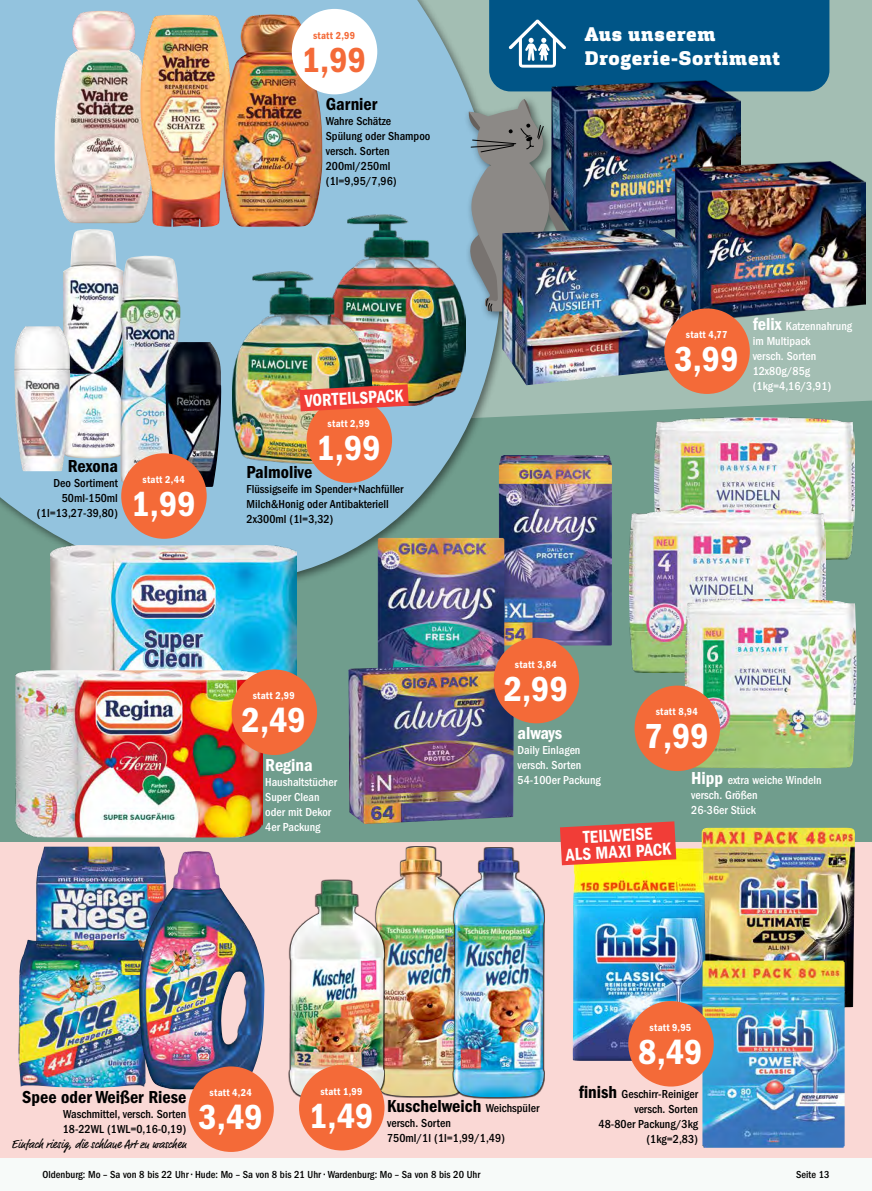
<style>
.page{position:relative;width:872px;height:1191px;background:#709d8d}
.page>*{position:absolute;margin:0;border:0;box-sizing:border-box;transform-origin:0 0}
.t1{font:36px "ITC Franklin Gothic Std Dm Cd";color:#fff}
.t2{font:36px "ITC Franklin Gothic Std Dm Cd";color:#f46a38}
.t3{font:900 19.5px/23.4px "Cargan";letter-spacing:.04em;color:#fff}
.t4{font:18px "ITC Franklin Gothic Std Dm Cd";color:#000}
.t5{font:18px/16.5px "ITC Franklin Gothic Std Dm Cd";color:#fff;text-align:center;scale:.95 1}
.t6{font:18px "ITC Franklin Gothic Std Dm Cd";color:#fff}
.t7{font:500 condensed 12px/15px "ITC Franklin Gothic Std";color:#000}
.t8{font:500 condensed 12px/15px "ITC Franklin Gothic Std";color:#fff}
.t9{font:12px "Market Pro";color:#000}
.t10{font:500 condensed 10.65px "ITC Franklin Gothic Std";color:#000}
.t11{font:10.5px "ITC Franklin Gothic Std Dm Cd";letter-spacing:.025em;color:#fff}
.t12{font:10.5px "ITC Franklin Gothic Std Dm Cd";letter-spacing:.025em;color:#f46a38}
.t13{font:500 condensed 10.5px "ITC Franklin Gothic Std";color:#000}
.s1{font-family:"ITC Franklin Gothic Std Dm Cd";font-weight:400;font-stretch:normal;font-size:18px}
.s2{font-family:"ITC Franklin Gothic Std";font-weight:500;font-stretch:condensed;font-size:12px}
</style>
<div class="page">
<svg style="left:549px;top:0;width:323px;height:415px;background:#9ebaaf"></svg>
<svg style="left:0;top:0;width:549px;height:634px;fill:#93c3de"></svg>
<div style="left:0;top:1157px;width:872px;height:34px;background:#f7faf9"></div>
<div style="left:489px;top:0;width:340px;height:91px;background:#005587"></div>
<div style="left:0;top:842px;width:872px;height:315px;background:#fad8d5"></div>
<div style="left:464px;top:94px;width:121px;height:229px;background:#000;opacity:.5"></div>
<svg style="left:466px;top:98px;width:85px;height:214px;background:#899293"></svg>
<img style="left:701px;top:827px;width:154px;height:188px">
<img style="left:573px;top:848px;width:132px;height:212px">
<img style="left:702px;top:960px;width:142px;height:187px">
<div style="left:628px;top:1001px;width:85px;height:85px;background:#f46a38;border-radius:50%"></div>
<svg style="left:560px;top:821px;width:116px;height:44px;background:#e7513c"></svg>
<img style="left:385px;top:847px;width:67px;height:249px">
<div style="left:452px;top:846px;width:93px;height:252px;background:#000;opacity:.7"></div>
<img style="left:453px;top:848px;width:91px;height:249px">
<div style="left:289px;top:879px;width:96px;height:220px;background:#000;opacity:.7"></div>
<img style="left:290px;top:880px;width:94px;height:218px">
<div style="left:299px;top:1065px;width:85px;height:85px;background:#f46a38;border-radius:50%"></div>
<img style="left:327px;top:214px;width:138px;height:192px">
<img style="left:233px;top:272px;width:138px;height:191px">
<div style="left:306px;top:397px;width:86px;height:86px;background:#f46a38;border-radius:50%"></div>
<svg style="left:300px;top:384px;width:109px;height:27px;background:#e04f44"></svg>
<img style="left:55px;top:11px;width:98px;height:212px">
<img style="left:140px;top:15px;width:83px;height:212px">
<img style="left:223px;top:14px;width:99px;height:213px">
<div style="left:292px;top:9px;width:85px;height:85px;background:#fff;border-radius:50%"></div>
<img style="left:654px;top:417px;width:200px;height:142px">
<img style="left:629px;top:510px;width:196px;height:163px">
<img style="left:684px;top:599px;width:172px;height:169px">
<div style="left:634px;top:685px;width:86px;height:86px;background:#f46a38;border-radius:50%"></div>
<img style="left:63px;top:229px;width:61px;height:229px">
<img style="left:120px;top:256px;width:60px;height:229px">
<img style="left:165px;top:342px;width:56px;height:145px">
<div style="left:121px;top:453px;width:86px;height:86px;background:#f46a38;border-radius:50%"></div>
<img style="left:551px;top:80px;width:189px;height:147px">
<img style="left:676px;top:162px;width:189px;height:158px">
<img style="left:502px;top:227px;width:189px;height:158px">
<div style="left:664px;top:308px;width:86px;height:86px;background:#f46a38;border-radius:50%"></div>
<img style="left:50px;top:546px;width:247px;height:129px">
<img style="left:15px;top:670px;width:247px;height:168px">
<div style="left:232px;top:669px;width:85px;height:86px;background:#f46a38;border-radius:50%"></div>
<img style="left:499px;top:455px;width:113px;height:190px">
<img style="left:378px;top:538px;width:126px;height:126px">
<img style="left:348px;top:664px;width:166px;height:160px">
<div style="left:493px;top:638px;width:86px;height:85px;background:#f46a38;border-radius:50%"></div>
<img style="left:36px;top:846px;width:125px;height:93px">
<img style="left:19px;top:939px;width:120px;height:148px">
<img style="left:139px;top:851px;width:125px;height:238px">
<div style="left:188px;top:1066px;width:86px;height:86px;background:#f46a38;border-radius:50%"></div>
<img style="left:14px;top:326px;width:56px;height:145px">
<p class="t12" style="left:313px;top:29px;width:44px">statt 2,99</p>
<h1 class="t2" style="left:302px;top:39px;width:66px">1,99</h1>
<h3 class="t4" style="left:326px;top:94px;width:53px">Garnier</h3>
<p class="t7" style="left:326px;top:113px;width:106px">Wahre Schätze<br>Spülung oder Shampoo versch. Sorten<br>200ml/250ml (1l=9,95/7,96)</p>
<h3 class="t4" style="left:68px;top:456px;width:52px">Rexona</h3>
<p class="t7" style="left:37px;top:475px;width:82px;text-align:right">Deo Sortiment<br>50ml-150ml (1l=13,27-39,80)</p>
<p class="t11" style="left:142px;top:474px;width:44px">statt 2,44</p>
<h1 class="t1" style="left:131px;top:484px;width:66px">1,99</h1>
<h3 class="t5" style="left:304px;top:392px;width:106px;rotate:-3deg">VORTEILSPACK</h3>
<p class="t11" style="left:328px;top:418px;width:44px">statt 2,99</p>
<h1 class="t1" style="left:316px;top:428px;width:66px">1,99</h1>
<h3 class="t4" style="left:247px;top:462px;width:67px">Palmolive</h3>
<p class="t7" style="left:247px;top:482px;width:158px">Flüssigseife im Spender+Nachfüller<br>Milch&amp;Honig oder Antibakteriell<br>2x300ml (1l=3,32)</p>
<p class="t11" style="left:253px;top:690px;width:44px">statt 2,99</p>
<h1 class="t1" style="left:242px;top:700px;width:66px">2,49</h1>
<h3 class="t6" style="left:265px;top:754px;width:49px">Regina</h3>
<p class="t8" style="left:265px;top:774px;width:73px">Haushaltstücher<br>Super Clean oder mit Dekor<br>4er Packung</p>
<h2 class="t3" style="left:585px;top:23px;width:197px">Aus unserem<br>Drogerie-Sortiment</h2>
<p class="t11" style="left:686px;top:329px;width:43px">statt 4,77</p>
<h1 class="t1" style="left:674px;top:339px;width:66px">3,99</h1>
<p class="t8" style="left:752px;top:319px;width:101px"><span class="s1">felix</span> Katzennahrung im Multipack<br>versch. Sorten<br>12x80g/85g (1kg=4,16/3,91)</p>
<p class="t11" style="left:515px;top:658px;width:44px">statt 3,84</p>
<h1 class="t1" style="left:503px;top:668px;width:66px">2,99</h1>
<h3 class="t6" style="left:517px;top:723px;width:46px">always</h3>
<p class="t8" style="left:517px;top:742px;width:85px">Daily Einlagen versch. Sorten<br>54-100er Packung</p>
<p class="t11" style="left:656px;top:706px;width:44px">statt 8,94</p>
<h1 class="t1" style="left:644px;top:716px;width:66px">7,99</h1>
<p class="t8" style="left:691px;top:772px;width:132px"><span class="s1">Hipp</span> extra weiche Windeln versch. Größen<br>26-36er Stück</p>
<h3 class="t5" style="left:564px;top:830px;width:112px;rotate:-3deg">TEILWEISE<br>ALS MAXI PACK</h3>
<p class="t11" style="left:649px;top:1021px;width:43px">statt 9,95</p>
<h1 class="t1" style="left:638px;top:1031px;width:66px">8,49</h1>
<h3 class="t4" style="left:22px;top:1087px;width:166px">Spee oder Weißer Riese</h3>
<p class="t7" style="left:63px;top:1106px;width:125px">Waschmittel, versch. Sorten<br>18-22WL (1WL=0,16-0,19)</p>
<p class="t9" style="left:12px;top:1136px;width:176px">Einfach riesig, die schlaue Art zu waschen</p>
<p class="t11" style="left:210px;top:1087px;width:44px">statt 4,24</p>
<h1 class="t1" style="left:198px;top:1096px;width:66px">3,49</h1>
<p class="t11" style="left:320px;top:1085px;width:44px">statt 1,99</p>
<h1 class="t1" style="left:309px;top:1095px;width:66px">1,49</h1>
<h3 class="t4" style="left:387px;top:1095px;width:154px">Kuschelweich <span class="s2">Weichspüler</span></h3>
<p class="t7" style="left:387px;top:1115px;width:119px">versch. Sorten<br>750ml/1l (1l=1,99/1,49)</p>
<p class="t7" style="left:578px;top:1086px;width:121px;text-align:right"><span class="s1">finish</span> Geschirr-Reiniger versch. Sorten<br>48-80er Packung/3kg (1kg=2,83)</p>
<p class="t10" style="left:43px;top:1168px;width:439px">Oldenburg: Mo – Sa von 8 bis 22 Uhr • Hude: Mo – Sa von 8 bis 21 Uhr • Wardenburg: Mo – Sa von 8 bis 20 Uhr</p>
<p class="t13" style="left:796px;top:1168px;width:35px">Seite 13</p>
</div>
